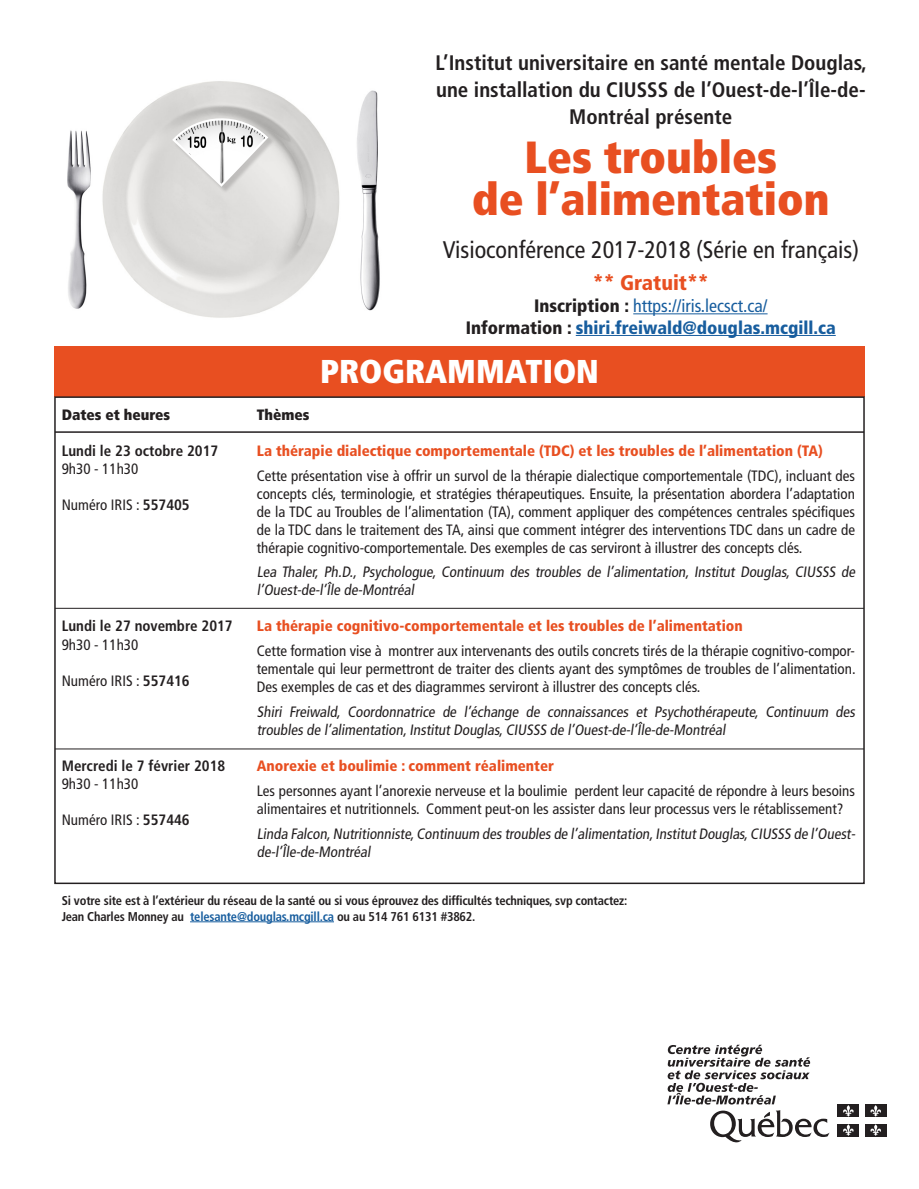
<style>
.page{position:relative;width:919px;height:1189px;background:#fff}
.page>*{position:absolute;margin:0;border:0;box-sizing:border-box;transform-origin:0 0}
.t1{font:900 condensed 45px/42px "Frutiger";color:#e84f21;text-align:center}
.t2{font:900 condensed 33px "Frutiger";color:#fff}
.t3{font:condensed 24px "Frutiger";color:#231f20}
.t4{font:700 condensed 21px/27px "Frutiger";color:#231f20;text-align:center}
.t5{font:900 condensed 21px "Frutiger";color:#e84f21}
.t6{font:900 condensed 18px "Frutiger";color:#175d9e}
.t7{font:condensed 18px "Frutiger";color:#175d9e}
.t8{font:condensed 15px/18px "Frutiger";color:#231f20}
.t9{font:900 condensed 15px "Frutiger";color:#e84f21}
.t10{font:700 condensed 15px "Frutiger";color:#231f20}
.t11{font:900 condensed 15px "Frutiger";color:#231f20}
.t12{font:700 condensed 12.75px/15.3px "Frutiger";letter-spacing:-.015em;color:#231f20}
.s1{font-weight:900;color:#231f20}
.s2{color:#231f20}
.s3{font-weight:700}
.s4{color:#175d9e}
</style>
<div class="page">
<img style="left:67px;top:81px;width:313px;height:237px">
<div style="left:174px;top:119px;width:101px;height:74px;background:#231f20;opacity:.19"></div>
<svg style="left:171px;top:112px;width:99px;height:78px"></svg>
<div style="left:54px;top:346px;width:810px;height:50px;background:#e84f21"></div>
<hr style="left:633px;top:313px;width:134px;height:1px;background:#175d9e">
<hr style="left:575px;top:335px;width:260px;height:1px;background:#175d9e">
<hr style="left:55px;top:431px;width:808px;height:2px;background:#231f20">
<hr style="left:55px;top:608px;width:808px;height:1px;background:#231f20">
<hr style="left:55px;top:748px;width:808px;height:1px;background:#231f20">
<svg style="left:667px;top:1044px;width:162px;height:98px"></svg>
<div style="left:837px;top:1104px;width:21px;height:13px;background:#231f20"></div>
<svg style="left:843px;top:1105px;width:10px;height:11px"></svg>
<div style="left:865px;top:1104px;width:21px;height:13px;background:#231f20"></div>
<svg style="left:870px;top:1105px;width:11px;height:11px"></svg>
<div style="left:837px;top:1123px;width:21px;height:13px;background:#231f20"></div>
<svg style="left:843px;top:1124px;width:10px;height:11px"></svg>
<div style="left:865px;top:1123px;width:21px;height:13px;background:#231f20"></div>
<svg style="left:870px;top:1124px;width:11px;height:11px"></svg>
<hr style="left:190px;top:921px;width:144px;height:1px;background:#175d9e">
<p class="t4" style="left:435px;top:49px;width:433px">L’Institut universitaire en santé mentale Douglas, une installation du CIUSSS de l’Ouest-de-l’Île-de-<br>Montréal présente</p>
<p class="t1" style="left:472px;top:136px;width:359px">Les troubles<br>de l’alimentation</p>
<p class="t3" style="left:442px;top:236px;width:418px">Visioconférence 2017-2018 (Série en français)</p>
<p class="t5" style="left:592px;top:270px;width:117px">** Gratuit**</p>
<p class="t7" style="left:534px;top:295px;width:235px"><span class="s1">Inscription :</span> https://iris.lecsct.ca/</p>
<p class="t6" style="left:466px;top:316px;width:371px"><span class="s2">Information :</span> shiri.freiwald@douglas.mcgill.ca</p>
<p class="t11" style="left:62px;top:405px;width:110px">Dates et heures</p>
<p class="t10" style="left:62px;top:442px;width:158px">Lundi le 23 octobre 2017</p>
<p class="t8" style="left:62px;top:460px;width:78px">9h30 - 11h30</p>
<p class="t8" style="left:62px;top:496px;width:129px">Numéro IRIS : <span class="s3">557405</span></p>
<p class="t10" style="left:62px;top:617px;width:172px">Lundi le 27 novembre 2017</p>
<p class="t8" style="left:62px;top:635px;width:78px">9h30 - 11h30</p>
<p class="t8" style="left:62px;top:671px;width:129px">Numéro IRIS : <span class="s3">557416</span></p>
<p class="t10" style="left:62px;top:757px;width:165px">Mercredi le 7 février 2018</p>
<p class="t8" style="left:62px;top:775px;width:78px">9h30 - 11h30</p>
<p class="t8" style="left:62px;top:811px;width:129px">Numéro IRIS : <span class="s3">557446</span></p>
<p class="t2" style="left:320px;top:351px;width:280px">PROGRAMMATION</p>
<p class="t11" style="left:257px;top:405px;width:54px">Thèmes</p>
<p class="t9" style="left:257px;top:441px;width:567px">La thérapie dialectique comportementale (TDC) et les troubles de l’alimentation (TA)</p>
<p class="t8" style="left:257px;top:466px;width:599px;text-align:justify">Cette présentation vise à offrir un survol de la thérapie dialectique comportementale (TDC), incluant des concepts clés, terminologie, et stratégies thérapeutiques. Ensuite, la présentation abordera l’adaptation de la TDC au Troubles de l’alimentation (TA), comment appliquer des compétences centrales spécifiques de la TDC dans le traitement des TA, ainsi que comment intégrer des interventions TDC dans un cadre de thérapie cognitivo-comportementale. Des exemples de cas serviront à illustrer des concepts clés.</p>
<p class="t8" style="left:257px;top:563px;width:602px">Lea Thaler, Ph.D., Psychologue, Continuum des troubles de l’alimentation, Institut Douglas, CIUSSS de l’Ouest-de-l’Île de-Montréal</p>
<p class="t9" style="left:257px;top:617px;width:487px">La thérapie cognitivo-comportementale et les troubles de l’alimentation</p>
<p class="t8" style="left:257px;top:642px;width:600px;text-align:justify">Cette formation vise à montrer aux intervenants des outils concrets tirés de la thérapie cognitivo-compor&shy;tementale qui leur permettront de traiter des clients ayant des symptômes de troubles de l’alimentation.<br>Des exemples de cas et des diagrammes serviront à illustrer des concepts clés.</p>
<p class="t8" style="left:257px;top:703px;width:602px">Shiri Freiwald, Coordonnatrice de l’échange de connaissances et Psychothérapeute, Continuum des troubles de l’alimentation,Institut Douglas,CIUSSS de l’Ouest-de-l’Île-de-Montréal</p>
<p class="t9" style="left:257px;top:756px;width:298px">Anorexie et boulimie : comment réalimenter</p>
<p class="t8" style="left:257px;top:781px;width:599px">Les personnes ayant l’anorexie nerveuse et la boulimie perdent leur capacité de répondre à leurs besoins alimentaires et nutritionnels. Comment peut-on les assister dans leur processus vers le rétablissement?</p>
<p class="t8" style="left:257px;top:824px;width:602px">Linda Falcon,Nutritionniste,Continuum des troubles de l’alimentation,InstitutDouglas,CIUSSS de l’Ouest&shy;de-l’Île-de-Montréal</p>
<p class="t12" style="left:62px;top:893px;width:567px">Si votre site est à l’extérieur du réseau de la santé ou si vous éprouvez des difficultés techniques, svp contactez:<br>Jean Charles Monney au <span class="s4">telesante@douglas.mcgill.ca</span> ou au 514 761 6131 #3862.</p>
</div>
